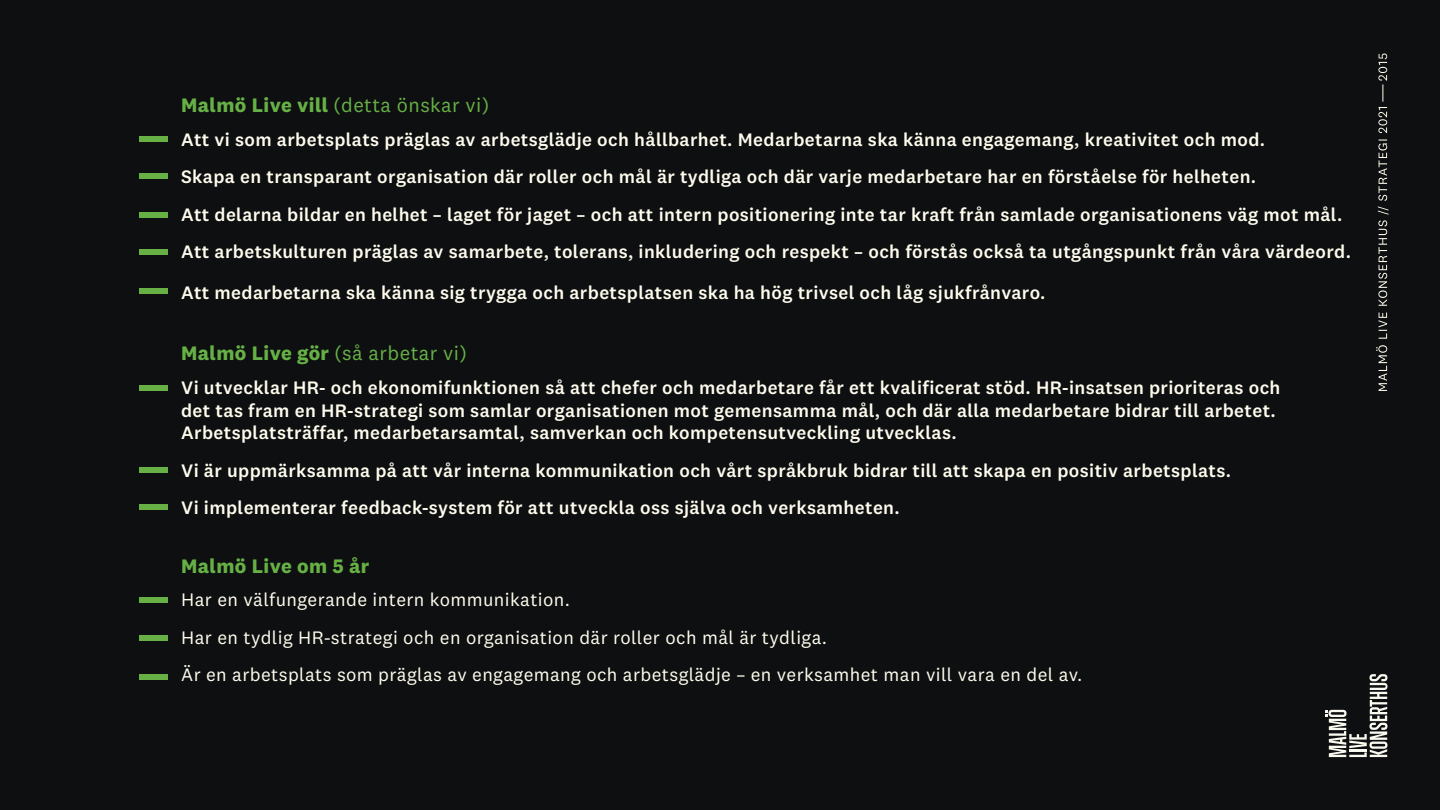
<style>
.page{position:relative;width:1440px;height:810px;background:#0d0f10}
.page>*{position:absolute;margin:0;border:0;box-sizing:border-box;transform-origin:0 0}
.t1{font:20.25px "National 2";letter-spacing:.02em;color:#66b045}
.t2{font:700 20.25px "National 2";letter-spacing:.02em;color:#66b045}
.t3{font:500 18.75px/37.5px "National 2";letter-spacing:.02em;color:#fffcee}
.t4{font:18.75px/37.5px "National 2";letter-spacing:.02em;color:#fffcee}
.s1{font-weight:700}
</style>
<div class="page">
<svg style="left:1326px;top:674px;width:62px;height:83px"></svg>
<svg style="left:1376px;top:54px;width:13px;height:337px"></svg>
<div style="left:139px;top:136px;width:29px;height:6px;background:#66b045"></div>
<div style="left:139px;top:174px;width:29px;height:5px;background:#66b045"></div>
<div style="left:139px;top:212px;width:29px;height:6px;background:#66b045"></div>
<div style="left:139px;top:249px;width:29px;height:5px;background:#66b045"></div>
<div style="left:139px;top:289px;width:29px;height:5px;background:#66b045"></div>
<div style="left:139px;top:385px;width:29px;height:6px;background:#66b045"></div>
<div style="left:139px;top:468px;width:29px;height:5px;background:#66b045"></div>
<div style="left:139px;top:505px;width:29px;height:5px;background:#66b045"></div>
<div style="left:139px;top:597px;width:29px;height:5px;background:#66b045"></div>
<div style="left:139px;top:636px;width:29px;height:5px;background:#66b045"></div>
<div style="left:139px;top:674px;width:29px;height:5px;background:#66b045"></div>
<p class="t1" style="left:181px;top:93px;width:310px"><span class="s1">Malmö Live vill</span> (detta önskar vi)</p>
<p class="t3" style="left:181px;top:121px;width:1171px">Att vi som arbetsplats präglas av arbetsglädje och hållbarhet. Medarbetarna ska känna engagemang, kreativitet och mod.<br>Skapa en transparant organisation där roller och mål är tydliga och där varje medarbetare har en förståelse för helheten.<br>Att delarna bildar en helhet – laget för jaget – och att intern positionering inte tar kraft från samlade organisationens väg mot mål.<br>Att arbetskulturen präglas av samarbete, tolerans, inkludering och respekt – och förstås också ta utgångspunkt från våra värdeord.</p>
<p class="t3" style="left:181px;top:273px;width:866px">Att medarbetarna ska känna sig trygga och arbetsplatsen ska ha hög trivsel och låg sjukfrånvaro.</p>
<p class="t1" style="left:181px;top:341px;width:287px"><span class="s1">Malmö Live gör</span> (så arbetar vi)</p>
<p class="t3" style="left:181px;top:376px;width:1101px;line-height:22.5px">Vi utvecklar HR- och ekonomifunktionen så att chefer och medarbetare får ett kvalificerat stöd. HR-insatsen prioriteras och det tas fram en HR-strategi som samlar organisationen mot gemensamma mål, och där alla medarbetare bidrar till arbetet.<br>Arbetsplatsträffar, medarbetarsamtal, samverkan och kompetensutveckling utvecklas.</p>
<p class="t3" style="left:181px;top:451px;width:1051px">Vi är uppmärksamma på att vår interna kommunikation och vårt språkbruk bidrar till att skapa en positiv arbetsplats.<br>Vi implementerar feedback-system för att utveckla oss själva och verksamheten.</p>
<p class="t2" style="left:181px;top:553px;width:190px">Malmö Live om 5 år</p>
<p class="t4" style="left:181px;top:581px;width:903px">Har en välfungerande intern kommunikation.<br>Har en tydlig HR-strategi och en organisation där roller och mål är tydliga.<br>Är en arbetsplats som präglas av engagemang och arbetsglädje – en verksamhet man vill vara en del av.</p>
</div>
